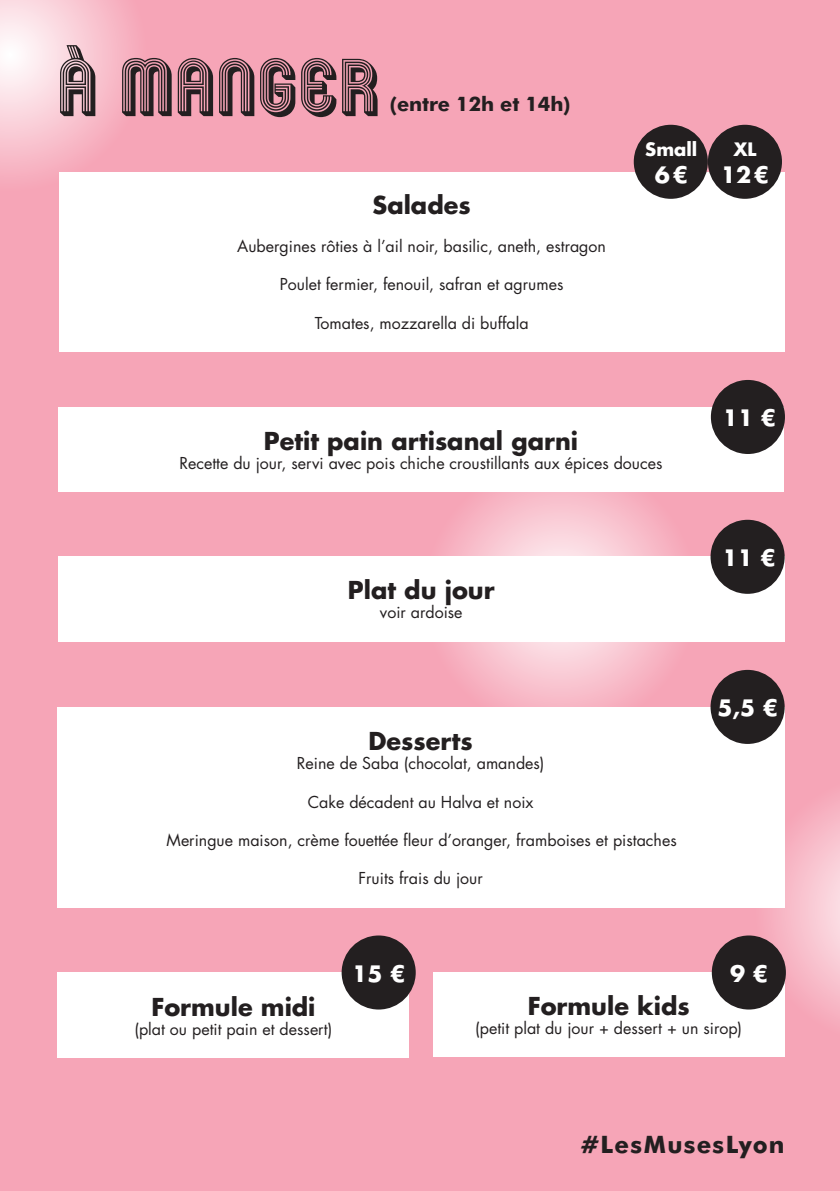
<style>
.page{position:relative;width:840px;height:1191px;background:#fff}
.page>*{position:absolute;margin:0;border:0;box-sizing:border-box;transform-origin:0 0}
.t1{font:70px "Mexcellent 3 D";letter-spacing:.045em;color:#231f20}
.t2{font:700 24px "Futura Std";color:#231f20}
.t3{font:700 24px "Futura BT";letter-spacing:.055em;color:#231f20}
.t4{font:700 22px "Futura Std";color:#fff}
.t5{font:700 20px "Futura BT";letter-spacing:-.005em;color:#231f20}
.t6{font:700 18px "Futura Std";color:#fff}
.t7{font:16px "Futura Std";color:#231f20}
</style>
<div class="page">
<div style="left:0;top:0;width:839px;height:1191px;background:#f6a5b7"></div>
<svg style="left:0;top:0;width:130px;height:175px"></svg>
<svg style="left:422px;top:458px;width:275px;height:275px"></svg>
<svg style="left:753px;top:771px;width:86px;height:275px"></svg>
<div style="left:59px;top:172px;width:724px;height:179px;background:#fff"></div>
<div style="left:633px;top:125px;width:74px;height:74px;background:#231f20;border-radius:50%"></div>
<div style="left:707px;top:125px;width:74px;height:74px;background:#231f20;border-radius:50%"></div>
<div style="left:58px;top:407px;width:725px;height:84px;background:#fff"></div>
<div style="left:710px;top:380px;width:74px;height:74px;background:#231f20;border-radius:50%"></div>
<div style="left:58px;top:556px;width:725px;height:85px;background:#fff"></div>
<div style="left:710px;top:520px;width:74px;height:74px;background:#231f20;border-radius:50%"></div>
<div style="left:57px;top:707px;width:727px;height:200px;background:#fff"></div>
<div style="left:710px;top:670px;width:74px;height:74px;background:#231f20;border-radius:50%"></div>
<div style="left:58px;top:972px;width:351px;height:85px;background:#fff"></div>
<div style="left:341px;top:935px;width:74px;height:74px;background:#231f20;border-radius:50%"></div>
<div style="left:433px;top:972px;width:350px;height:85px;background:#fff"></div>
<div style="left:711px;top:935px;width:74px;height:74px;background:#231f20;border-radius:50%"></div>
<p class="t1" style="left:57px;top:45px;width:322px">À MANGER</p>
<p class="t5" style="left:389px;top:92px;width:182px">(entre 12h et 14h)</p>
<p class="t2" style="left:372px;top:189px;width:100px">Salades</p>
<p class="t7" style="left:237px;top:236px;width:370px">Aubergines rôties à l’ail noir, basilic, aneth, estragon</p>
<p class="t7" style="left:280px;top:274px;width:285px">Poulet fermier, fenouil, safran et agrumes</p>
<p class="t7" style="left:314px;top:313px;width:215px">Tomates, mozzarella di buffala</p>
<p class="t6" style="left:645px;top:137px;width:54px">Small</p>
<p class="t4" style="left:654px;top:160px;width:34px">6€</p>
<p class="t6" style="left:733px;top:137px;width:25px">XL</p>
<p class="t4" style="left:720px;top:160px;width:50px">12€</p>
<p class="t2" style="left:264px;top:424px;width:315px">Petit pain artisanal garni</p>
<p class="t7" style="left:179px;top:452px;width:484px">Recette du jour, servi avec pois chiche croustillants aux épices douces</p>
<p class="t2" style="left:348px;top:574px;width:148px">Plat du jour</p>
<p class="t7" style="left:380px;top:602px;width:84px">voir ardoise</p>
<p class="t4" style="left:722px;top:403px;width:54px">11 €</p>
<p class="t4" style="left:722px;top:543px;width:54px">11 €</p>
<p class="t2" style="left:368px;top:725px;width:106px">Desserts</p>
<p class="t7" style="left:297px;top:753px;width:249px">Reine de Saba (chocolat, amandes)</p>
<p class="t7" style="left:308px;top:791px;width:227px">Cake décadent au Halva et noix</p>
<p class="t7" style="left:166px;top:830px;width:511px">Meringue maison, crème fouettée fleur d’oranger, framboises et pistaches</p>
<p class="t7" style="left:358px;top:868px;width:126px">Fruits frais du jour</p>
<p class="t4" style="left:352px;top:958px;width:54px">15 €</p>
<p class="t4" style="left:717px;top:693px;width:62px">5,5 €</p>
<p class="t4" style="left:729px;top:958px;width:39px">9 €</p>
<p class="t2" style="left:151px;top:990px;width:166px">Formule midi</p>
<p class="t7" style="left:134px;top:1018px;width:199px">(plat ou petit pain et dessert)</p>
<p class="t2" style="left:527px;top:990px;width:163px">Formule kids</p>
<p class="t7" style="left:475px;top:1018px;width:268px">(petit plat du jour + dessert + un sirop)</p>
<p class="t3" style="left:580px;top:1129px;width:205px">#LesMusesLyon</p>
</div>
